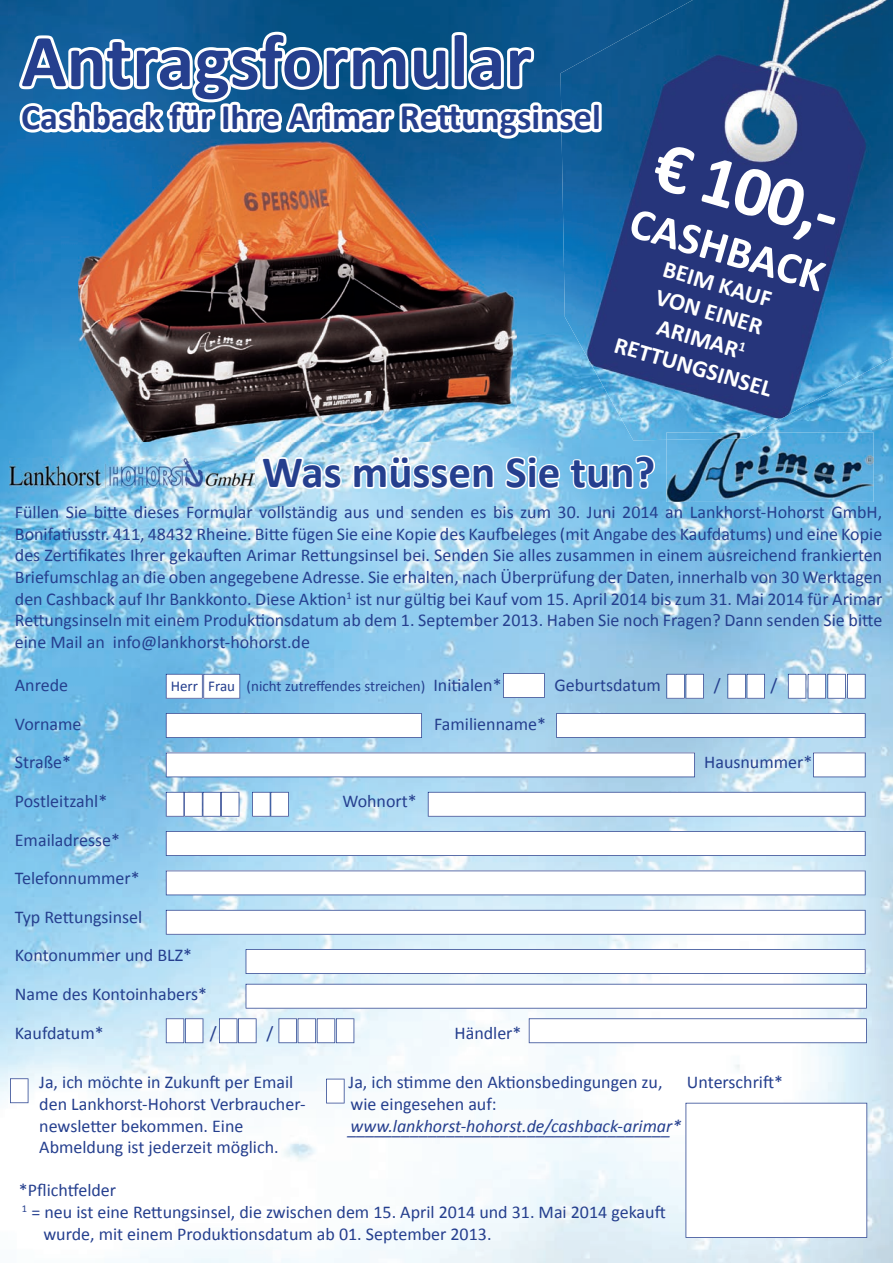
<style>
.page{position:relative;width:893px;height:1263px;background:#fff}
.page>*{position:absolute;margin:0;border:0;box-sizing:border-box;transform-origin:0 0}
.t1{font:700 75px "Calibri";color:#253f8e}
.t2{font:700 72px "Calibri";color:#fff}
.t3{font:700 45px "Calibri";color:#253f8e}
.t4{font:700 45px "Calibri";color:#fff}
.t5{font:700 36px "Calibri";color:#253f8e}
.t6{font:700 24px/28.8px "Calibri";color:#fff;text-align:center}
.t7{font:18px/21.6px "Calibri";color:#253f8e;text-align:justify}
.t8{font:italic 18px "Calibri";color:#253f8e}
.t9{font:15px "Calibri";color:#253f8e}
.s1{font-size:18px}
</style>
<div class="page">
<img style="left:0;top:0;width:893px;height:1263px">
<svg style="left:326px;top:1079px;width:19px;height:24px"></svg>
<img style="left:78px;top:143px;width:439px;height:299px">
<svg style="left:166px;top:674px;width:74px;height:25px"></svg>
<svg style="left:259px;top:442px;width:85px;height:66px"></svg>
<svg style="left:351px;top:454px;width:146px;height:37px"></svg>
<svg style="left:503px;top:453px;width:154px;height:183px;background:#91caeb"></svg>
<svg style="left:503px;top:673px;width:42px;height:25px"></svg>
<svg style="left:666px;top:674px;width:38px;height:25px"></svg>
<svg style="left:727px;top:674px;width:38px;height:25px"></svg>
<svg style="left:788px;top:674px;width:77px;height:25px"></svg>
<svg style="left:166px;top:713px;width:256px;height:25px"></svg>
<svg style="left:556px;top:713px;width:309px;height:25px"></svg>
<svg style="left:166px;top:752px;width:529px;height:25px"></svg>
<svg style="left:813px;top:752px;width:52px;height:25px"></svg>
<svg style="left:166px;top:792px;width:73px;height:25px"></svg>
<svg style="left:252px;top:792px;width:37px;height:25px"></svg>
<svg style="left:428px;top:792px;width:437px;height:25px"></svg>
<svg style="left:166px;top:831px;width:699px;height:25px"></svg>
<svg style="left:166px;top:870px;width:699px;height:25px"></svg>
<svg style="left:166px;top:910px;width:699px;height:25px"></svg>
<svg style="left:246px;top:949px;width:619px;height:25px"></svg>
<svg style="left:246px;top:984px;width:621px;height:24px"></svg>
<svg style="left:166px;top:1018px;width:37px;height:25px"></svg>
<svg style="left:219px;top:1018px;width:37px;height:25px"></svg>
<svg style="left:279px;top:1018px;width:75px;height:25px"></svg>
<img style="left:666px;top:440px;width:207px;height:62px">
<svg style="left:529px;top:1018px;width:338px;height:25px"></svg>
<img style="left:9px;top:459px;width:245px;height:28px">
<svg style="left:10px;top:1078px;width:18px;height:25px"></svg>
<svg style="left:685px;top:1103px;width:182px;height:135px"></svg>
<img style="left:561px;top:0;width:332px;height:440px">
<img style="left:666px;top:432px;width:91px;height:8px">
<svg style="left:15px;top:11px;width:591px;height:132px"></svg>
<svg style="left:739px;top:341px;width:8px;height:10px"></svg>
<h1 class="t1" style="left:21px;top:13px;width:512px">Antragsformular</h1>
<h3 class="t5" style="left:21px;top:94px;width:581px">Cashback für Ihre Arimar Rettungsinsel</h3>
<h2 class="t2" style="left:669px;top:119px;width:191px;rotate:16deg">€ 100,-</h2>
<h3 class="t4" style="left:639px;top:194px;width:202px;rotate:16deg">CASHBACK</h3>
<h3 class="t6" style="left:643px;top:247px;width:164px;rotate:16deg">BEIM KAUF<br>VON EINER<br>ARIMAR<br>RETTUNGSINSEL</h3>
<h3 class="t3" style="left:262px;top:443px;width:395px">Was müssen Sie tun?</h3>
<p class="t7" style="left:15px;top:501px;width:869px">Füllen Sie bitte dieses Formular vollständig aus und senden es bis zum 30. Juni 2014 an Lankhorst-Hohorst GmbH, Bonifatiusstr. 411, 48432 Rheine. Bitte fügen Sie eine Kopie des Kaufbeleges (mit Angabe des Kaufdatums) und eine Kopie des Zertifikates Ihrer gekauften Arimar Rettungsinsel bei. Senden Sie alles zusammen in einem ausreichend frankierten Briefumschlag an die oben angegebene Adresse. Sie erhalten, nach Überprüfung der Daten, innerhalb von 30 Werktagen den Cashback auf Ihr Bankkonto. Diese Aktion<sup>1</sup> ist nur gültig bei Kauf vom 15. April 2014 bis zum 31. Mai 2014 für Arimar Rettungsinseln mit einem Produktionsdatum ab dem 1. September 2013. Haben Sie noch Fragen? Dann senden Sie bitte eine Mail an info@lankhorst-hohorst.de</p>
<p class="t7" style="left:15px;top:674px;width:55px">Anrede</p>
<p class="t9" style="left:247px;top:677px;width:257px">(nicht zutreffendes streichen) <span class="s1">Initialen*</span></p>
<p class="t7" style="left:555px;top:674px;width:108px">Geburtsdatum</p>
<p class="t7" style="left:714px;top:674px;width:8px">/</p>
<p class="t7" style="left:770px;top:674px;width:8px">/</p>
<p class="t7" style="left:15px;top:713px;width:68px">Vorname</p>
<p class="t7" style="left:434px;top:713px;width:113px">Familienname*</p>
<p class="t7" style="left:15px;top:752px;width:58px">Straße*</p>
<p class="t7" style="left:704px;top:752px;width:110px">Hausnummer*</p>
<p class="t7" style="left:15px;top:790px;width:94px">Postleitzahl*</p>
<p class="t7" style="left:342px;top:790px;width:76px">Wohnort*</p>
<p class="t7" style="left:15px;top:820px;width:194px;line-height:38.5px;text-align:left">Emailadresse*<br>Telefonnummer*<br>Typ Rettungsinsel<br>Kontonummer und BLZ*<br>Name des Kontoinhabers*<br>Kaufdatum*</p>
<p class="t9" style="left:171px;top:677px;width:66px">Herr Frau</p>
<p class="t7" style="left:210px;top:1022px;width:8px">/</p>
<p class="t7" style="left:267px;top:1022px;width:8px">/</p>
<p class="t7" style="left:454px;top:1022px;width:69px">Händler*</p>
<p class="t7" style="left:39px;top:1072px;width:256px">Ja, ich möchte in Zukunft per Email</p>
<p class="t7" style="left:349px;top:1072px;width:315px">Ja, ich stimme den Aktionsbedingungen zu,</p>
<p class="t7" style="left:687px;top:1072px;width:98px">Unterschrift*</p>
<p class="t7" style="left:39px;top:1093px;width:268px">den Lankhorst-Hohorst Verbraucher-</p>
<p class="t7" style="left:351px;top:1093px;width:148px">wie eingesehen auf:</p>
<p class="t7" style="left:39px;top:1115px;width:206px">newsletter bekommen. Eine</p>
<p class="t8" style="left:351px;top:1113px;width:332px">www.lankhorst-hohorst.de/cashback-arimar*</p>
<p class="t7" style="left:39px;top:1136px;width:241px">Abmeldung ist jederzeit möglich.</p>
<p class="t8" style="left:348px;top:1115px;width:324px">____________________________________</p>
<p class="t7" style="left:19px;top:1180px;width:99px">*Pflichtfelder</p>
<p class="t7" style="left:22px;top:1201px;width:645px"><sup>1</sup> = neu ist eine Rettungsinsel, die zwischen dem 15. April 2014 und 31. Mai 2014 gekauft</p>
<p class="t7" style="left:43px;top:1223px;width:450px">wurde, mit einem Produktionsdatum ab 01. September 2013.</p>
</div>
